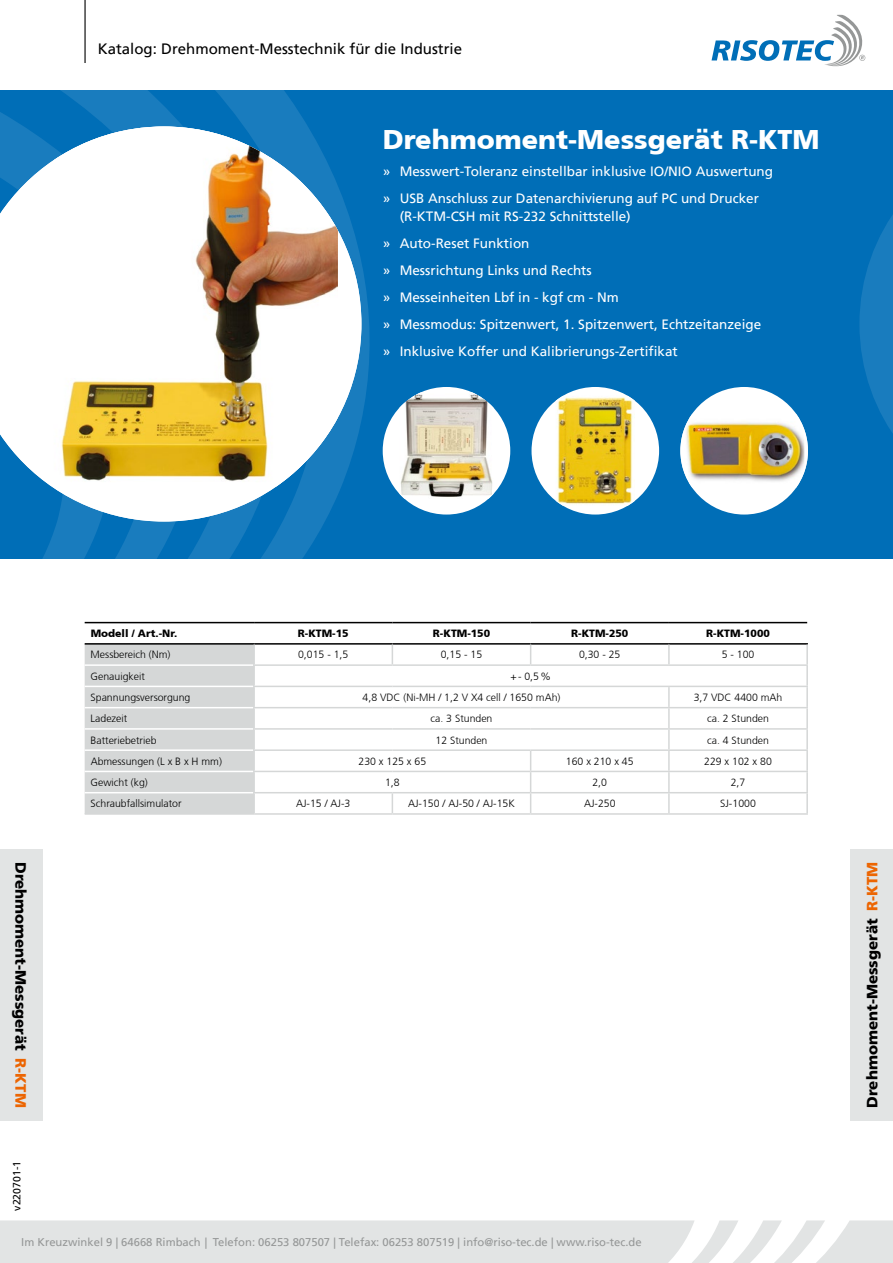
<style>
.page{position:relative;width:893px;height:1263px;background:#fff}
.page>*{position:absolute;margin:0;border:0;box-sizing:border-box;transform-origin:0 0}
.t1{font:900 27px "Frutiger CE";color:#fff}
.t2{font:900 15px "Frutiger";color:#000}
.t3{font:15px "Frutiger LT";color:#000}
.t4{font:13.5px/27px "Frutiger LT";color:#fff}
.t5{font:11.25px "Frutiger LT";color:#959797}
.t6{font:300 10.5px "Frutiger CE";color:#000}
.t7{font:900 10.5px "Frutiger CE";color:#000}
.t8{font:10.5px "Frutiger LT";color:#000}
.s1{color:#ec6502}
</style>
<div class="page">
<div style="left:0;top:90px;width:893px;height:468px;background:#006eb7"></div>
<svg style="left:0;top:90px;width:370px;height:468px"></svg>
<hr style="left:84px;top:0;width:2px;height:63px;background:#000">
<svg style="left:711px;top:15px;width:154px;height:51px"></svg>
<svg style="left:0;top:1220px;width:893px;height:43px;background:#e5e7e7"></svg>
<svg style="left:859px;top:215px;width:34px;height:218px"></svg>
<div style="left:850px;top:849px;width:43px;height:271px;background:#e2e4e4"></div>
<div style="left:0;top:849px;width:43px;height:271px;background:#e2e4e4"></div>
<div style="left:383px;top:387px;width:127px;height:127px;background:#fff;border-radius:50%"></div>
<img style="left:400px;top:392px;width:93px;height:107px">
<div style="left:531px;top:387px;width:128px;height:127px;background:#fff;border-radius:50%"></div>
<img style="left:556px;top:396px;width:79px;height:110px">
<svg style="left:0;top:126px;width:361px;height:395px;fill:#fff"></svg>
<img style="left:54px;top:126px;width:284px;height:361px">
<div style="left:680px;top:387px;width:128px;height:127px;background:#fff;border-radius:50%"></div>
<img style="left:680px;top:414px;width:128px;height:74px">
<hr style="left:806px;top:708px;width:2px;height:20px;background:#d5d7d7">
<hr style="left:669px;top:728px;width:139px;height:2px;background:#d5d7d7">
<svg style="left:806px;top:730px;width:2px;height:19px"></svg>
<hr style="left:531px;top:771px;width:138px;height:1px;background:#d5d7d7">
<hr style="left:669px;top:771px;width:139px;height:1px;background:#d5d7d7">
<svg style="left:392px;top:793px;width:1px;height:20px"></svg>
<hr style="left:531px;top:792px;width:138px;height:1px;background:#d5d7d7">
<hr style="left:669px;top:792px;width:139px;height:1px;background:#d5d7d7">
<hr style="left:85px;top:622px;width:169px;height:1px;background:#000">
<hr style="left:85px;top:643px;width:169px;height:2px;background:#000">
<hr style="left:254px;top:622px;width:138px;height:1px;background:#000">
<hr style="left:392px;top:622px;width:139px;height:1px;background:#000">
<hr style="left:531px;top:622px;width:138px;height:1px;background:#000">
<hr style="left:669px;top:622px;width:138px;height:1px;background:#000">
<hr style="left:254px;top:643px;width:138px;height:2px;background:#000">
<hr style="left:392px;top:643px;width:139px;height:2px;background:#000">
<hr style="left:531px;top:643px;width:138px;height:2px;background:#000">
<hr style="left:669px;top:643px;width:139px;height:2px;background:#000">
<svg style="left:392px;top:645px;width:1px;height:19px"></svg>
<svg style="left:530px;top:645px;width:1px;height:19px"></svg>
<svg style="left:668px;top:645px;width:2px;height:19px"></svg>
<svg style="left:806px;top:645px;width:2px;height:19px"></svg>
<hr style="left:253px;top:664px;width:139px;height:2px;background:#d5d7d7">
<hr style="left:392px;top:664px;width:139px;height:2px;background:#d5d7d7">
<hr style="left:531px;top:664px;width:138px;height:2px;background:#d5d7d7">
<hr style="left:669px;top:664px;width:139px;height:2px;background:#d5d7d7">
<hr style="left:806px;top:666px;width:2px;height:20px;background:#d5d7d7">
<hr style="left:253px;top:686px;width:139px;height:1px;background:#d5d7d7">
<hr style="left:392px;top:686px;width:139px;height:1px;background:#d5d7d7">
<hr style="left:531px;top:686px;width:138px;height:1px;background:#d5d7d7">
<hr style="left:669px;top:686px;width:139px;height:1px;background:#d5d7d7">
<hr style="left:806px;top:687px;width:2px;height:20px;background:#d5d7d7">
<hr style="left:669px;top:707px;width:139px;height:1px;background:#d5d7d7">
<hr style="left:253px;top:749px;width:139px;height:2px;background:#d5d7d7">
<hr style="left:392px;top:749px;width:139px;height:2px;background:#d5d7d7">
<hr style="left:531px;top:749px;width:138px;height:2px;background:#d5d7d7">
<hr style="left:669px;top:749px;width:139px;height:2px;background:#d5d7d7">
<hr style="left:668px;top:751px;width:2px;height:20px;background:#d5d7d7">
<hr style="left:806px;top:751px;width:2px;height:20px;background:#d5d7d7">
<hr style="left:253px;top:771px;width:139px;height:1px;background:#d5d7d7">
<hr style="left:392px;top:771px;width:139px;height:1px;background:#d5d7d7">
<hr style="left:668px;top:772px;width:2px;height:20px;background:#d5d7d7">
<hr style="left:806px;top:772px;width:2px;height:20px;background:#d5d7d7">
<hr style="left:253px;top:792px;width:139px;height:1px;background:#d5d7d7">
<hr style="left:392px;top:792px;width:139px;height:1px;background:#d5d7d7">
<svg style="left:530px;top:751px;width:1px;height:62px"></svg>
<hr style="left:668px;top:793px;width:2px;height:20px;background:#d5d7d7">
<hr style="left:806px;top:793px;width:2px;height:20px;background:#d5d7d7">
<hr style="left:254px;top:813px;width:138px;height:2px;background:#d5d7d7">
<hr style="left:392px;top:813px;width:139px;height:2px;background:#d5d7d7">
<hr style="left:531px;top:813px;width:138px;height:2px;background:#d5d7d7">
<hr style="left:669px;top:813px;width:139px;height:2px;background:#d5d7d7">
<hr style="left:668px;top:687px;width:2px;height:20px;background:#d5d7d7">
<hr style="left:253px;top:707px;width:139px;height:1px;background:#d5d7d7">
<hr style="left:392px;top:707px;width:139px;height:1px;background:#d5d7d7">
<hr style="left:531px;top:707px;width:138px;height:1px;background:#d5d7d7">
<hr style="left:668px;top:708px;width:2px;height:20px;background:#d5d7d7">
<hr style="left:253px;top:728px;width:139px;height:2px;background:#d5d7d7">
<svg style="left:85px;top:644px;width:170px;height:169px;background:#d6d8d8"></svg>
<hr style="left:392px;top:728px;width:139px;height:2px;background:#d5d7d7">
<hr style="left:531px;top:728px;width:138px;height:2px;background:#d5d7d7">
<svg style="left:668px;top:730px;width:2px;height:19px"></svg>
<hr style="left:85px;top:813px;width:169px;height:2px;background:#d5d7d7">
<h2 class="t3" style="left:98px;top:40px;width:366px">Katalog: Drehmoment-Messtechnik für die Industrie</h2>
<h1 class="t1" style="left:383px;top:123px;width:438px">Drehmoment-Messgerät R-KTM</h1>
<p class="t4" style="left:383px;top:157px;width:392px">» Messwert-Toleranz einstellbar inklusive IO/NIO Auswertung » USB Anschluss zur Datenarchivierung auf PC und Drucker</p>
<p class="t4" style="left:383px;top:202px;width:380px;text-indent:17px">(R-KTM-CSH mit RS-232 Schnittstelle)<br>» Auto-Reset Funktion<br>» Messrichtung Links und Rechts<br>» Messeinheiten Lbf in - kgf cm - Nm<br>» Messmodus: Spitzenwert, 1. Spitzenwert, Echtzeitanzeige » Inklusive Koffer und Kalibrierungs-Zertifikat</p>
<h2 class="t2" style="left:30px;top:862px;width:247px;rotate:90deg">Drehmoment-Messgerät <span class="s1">R-KTM</span></h2>
<p class="t8" style="left:11px;top:1211px;width:51px;rotate:-90deg">v220701-1</p>
<p class="t7" style="left:91px;top:627px;width:88px">Modell / Art.-Nr.</p>
<p class="t7" style="left:298px;top:627px;width:52px">R-KTM-15</p>
<p class="t7" style="left:433px;top:627px;width:59px">R-KTM-150</p>
<p class="t7" style="left:571px;top:627px;width:59px">R-KTM-250</p>
<p class="t7" style="left:706px;top:627px;width:65px">R-KTM-1000</p>
<p class="t6" style="left:91px;top:649px;width:81px">Messbereich (Nm)</p>
<p class="t6" style="left:298px;top:649px;width:52px">0,015 - 1,5</p>
<p class="t6" style="left:441px;top:649px;width:43px">0,15 - 15</p>
<p class="t6" style="left:579px;top:649px;width:43px">0,30 - 25</p>
<p class="t6" style="left:722px;top:649px;width:34px">5 - 100</p>
<p class="t6" style="left:91px;top:670px;width:56px">Genauigkeit</p>
<p class="t6" style="left:510px;top:670px;width:42px">+- 0,5%</p>
<p class="t6" style="left:91px;top:691px;width:101px">Spannungsversorgung</p>
<p class="t6" style="left:363px;top:691px;width:199px">4,8 VDC (Ni-MH / 1,2 V X4 cell / 1650 mAh)</p>
<p class="t6" style="left:694px;top:691px;width:90px">3,7 VDC 4400 mAh</p>
<p class="t6" style="left:91px;top:712px;width:38px">Ladezeit</p>
<p class="t6" style="left:431px;top:712px;width:63px">ca. 3 Stunden</p>
<p class="t6" style="left:707px;top:712px;width:63px">ca. 2 Stunden</p>
<p class="t6" style="left:91px;top:734px;width:67px">Batteriebetrieb</p>
<p class="t6" style="left:436px;top:734px;width:53px">12 Stunden</p>
<p class="t6" style="left:707px;top:734px;width:63px">ca. 4 Stunden</p>
<p class="t6" style="left:91px;top:755px;width:133px">Abmessungen (L x B x H mm)</p>
<p class="t6" style="left:358px;top:755px;width:69px">230 x 125 x 65</p>
<p class="t6" style="left:566px;top:755px;width:69px">160 x 210 x 45</p>
<p class="t6" style="left:704px;top:755px;width:69px">229 x 102 x 80</p>
<p class="t6" style="left:91px;top:776px;width:59px">Gewicht (kg)</p>
<p class="t6" style="left:385px;top:776px;width:16px">1,8</p>
<p class="t6" style="left:592px;top:776px;width:16px">2,0</p>
<p class="t6" style="left:731px;top:776px;width:16px">2,7</p>
<p class="t6" style="left:91px;top:797px;width:92px">Schraubfallsimulator</p>
<p class="t6" style="left:296px;top:797px;width:56px">AJ-15 / AJ-3</p>
<p class="t6" style="left:408px;top:797px;width:108px">AJ-150 / AJ-50 / AJ-15K</p>
<p class="t6" style="left:584px;top:797px;width:33px">AJ-250</p>
<p class="t6" style="left:720px;top:797px;width:37px">SJ-1000</p>
<p class="t5" style="left:21px;top:1235px;width:622px">Im Kreuzwinkel 9 | 64668 Rimbach | Telefon: 06253 807507 | Telefax: 06253 807519 | info@riso-tec.de | www.riso-tec.de</p>
<h2 class="t2" style="left:863px;top:1107px;width:247px;rotate:-90deg">Drehmoment-Messgerät <span class="s1">R-KTM</span></h2>
</div>
